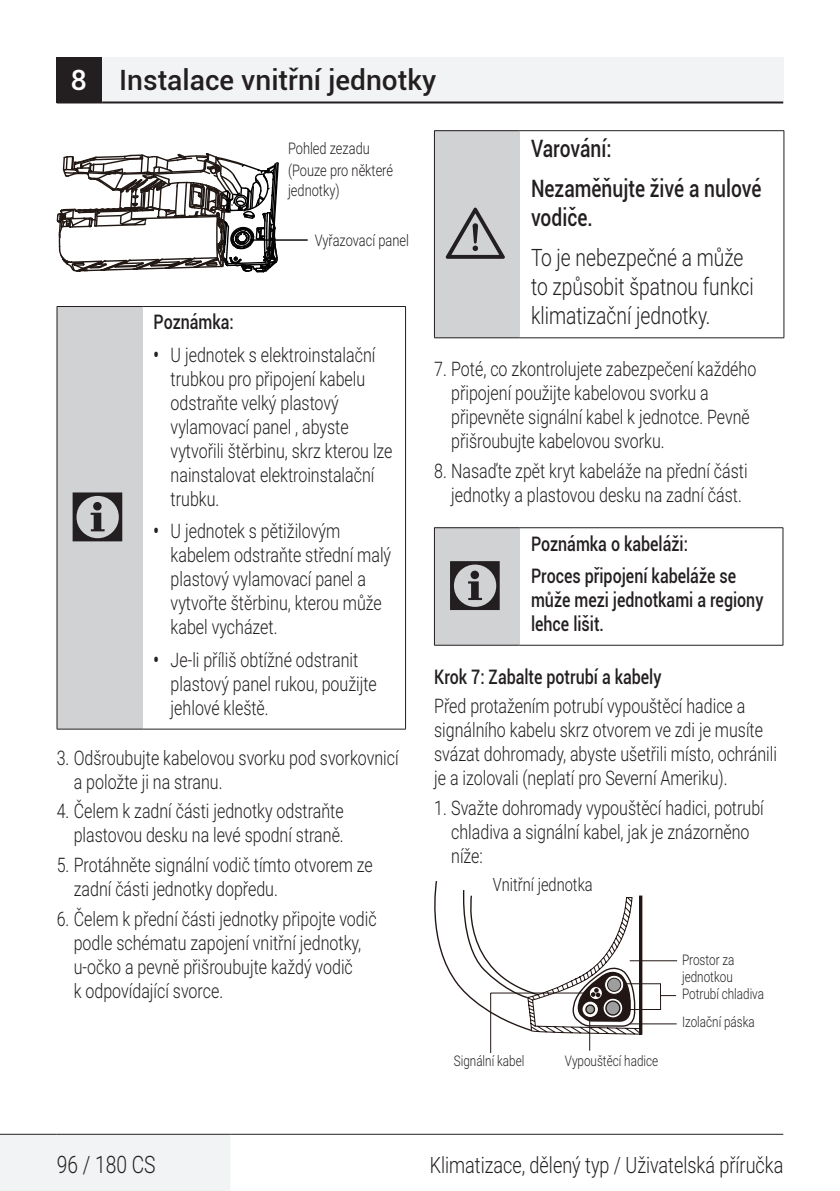
<style>
.page{position:relative;width:840px;height:1191px;background:#fff}
.page>*{position:absolute;margin:0;border:0;box-sizing:border-box;transform-origin:0 0}
.body{font:72px "ZIWARNUN";color:#231f20}
.body-2{font:64px "ZIWARNUN";color:#231f20}
.t1{font:500 28px "Roboto";color:#231f20}
.body_12pt__3mm{font:300 24px/28.8px "Roboto";color:#231f20;scale:.8 1}
.body_bold_12pt__3mm{font:500 24px/28.8px "Roboto";color:#231f20;scale:.8 1}
.t2{font:300 22.4px "Roboto";color:#231f20;scale:.8 1}
.body-3{font:300 20px/24px "Roboto";color:#231f20;scale:.8 1}
.body_Bold{font:500 20px/24px "Roboto";color:#231f20;scale:.8 1}
.body-4{font:500 20px "Roboto";color:#231f20;scale:.8 1}
.body-5{font:300 18.2px "Roboto";color:#231f20;scale:.8 1}
.body-6{font:300 16px/19.2px "Roboto";color:#231f20;scale:.8 1}
.body-7{font:300 14.6px/17.6px "Roboto";color:#231f20;scale:.8 1}
.s1{color:#fff}
.s2{font-weight:700;font-stretch:condensed}
</style>
<div class="page">
<div style="left:57px;top:57px;width:45px;height:45px;background:#231f20"></div>
<div style="left:102px;top:57px;width:680px;height:45px;background:#f2f3f4"></div>
<hr style="left:57px;top:101px;width:45px;height:2px;background:#231f20">
<hr style="left:102px;top:101px;width:680px;height:2px;background:#231f20">
<div style="left:0;top:1134px;width:230px;height:57px;background:#f2f3f4"></div>
<hr style="left:0;top:1133px;width:57px;height:1px;background:#231f20">
<hr style="left:57px;top:1133px;width:173px;height:1px;background:#231f20">
<hr style="left:230px;top:1133px;width:552px;height:1px;background:#231f20">
<svg style="left:57px;top:153px;width:222px;height:119px"></svg>
<hr style="left:251px;top:239px;width:56px;height:2px;background:#030303">
<div style="left:57px;top:306px;width:85px;height:423px;background:#d1d2d4"></div>
<hr style="left:142px;top:306px;width:263px;height:1px;background:#231f20">
<hr style="left:405px;top:307px;width:1px;height:422px;background:#231f20">
<hr style="left:142px;top:729px;width:263px;height:1px;background:#231f20">
<hr style="left:57px;top:306px;width:85px;height:1px;background:#231f20">
<hr style="left:57px;top:307px;width:1px;height:422px;background:#231f20">
<hr style="left:57px;top:729px;width:85px;height:1px;background:#231f20">
<div style="left:434px;top:131px;width:85px;height:207px;background:#d1d2d4"></div>
<hr style="left:434px;top:130px;width:85px;height:1px;background:#231f20">
<hr style="left:519px;top:130px;width:264px;height:1px;background:#231f20">
<hr style="left:783px;top:131px;width:1px;height:206px;background:#231f20">
<hr style="left:434px;top:337px;width:85px;height:1px;background:#231f20">
<hr style="left:519px;top:337px;width:264px;height:1px;background:#231f20">
<hr style="left:434px;top:131px;width:1px;height:206px;background:#231f20">
<div style="left:434px;top:528px;width:85px;height:117px;background:#d1d2d4"></div>
<hr style="left:519px;top:527px;width:263px;height:1px;background:#231f20">
<hr style="left:782px;top:528px;width:1px;height:117px;background:#231f20">
<hr style="left:519px;top:645px;width:263px;height:1px;background:#231f20">
<hr style="left:434px;top:527px;width:85px;height:1px;background:#231f20">
<hr style="left:434px;top:528px;width:1px;height:117px;background:#231f20">
<hr style="left:434px;top:645px;width:85px;height:1px;background:#231f20">
<svg style="left:434px;top:881px;width:243px;height:172px"></svg>
<p class="t1" style="left:71px;top:60px;width:366px"><span class="s1">8</span> Instalace vnitřní jednotky</p>
<p class="body-6" style="left:288px;top:138px;width:104px">Pohled zezadu</p>
<p class="body-6" style="left:288px;top:160px;width:133px">(Pouze pro některé jednotky)</p>
<p class="body-6" style="left:314px;top:230px;width:119px">Vyřazovací panel</p>
<p class="body-4" style="left:153px;top:308px;width:102px">Poznámka:</p>
<p class="body-3" style="left:170px;top:342px;width:279px;text-indent:-17px"><span class="s2">•</span> U jednotek s elektroinstalační trubkou pro připojení kabelu odstraňte velký plastový vylamovací panel , abyste vytvořili štěrbinu, skrz kterou lze nainstalovat elektroinstalační trubku.</p>
<p class="body-3" style="left:170px;top:518px;width:277px;text-indent:-17px"><span class="s2">•</span> U jednotek s pětižilovým kabelem odstraňte střední malý plastový vylamovací panel a vytvořte štěrbinu, kterou může kabel vycházet.</p>
<p class="body-3" style="left:170px;top:647px;width:259px;text-indent:-17px"><span class="s2">•</span> Je-li příliš obtížné odstranit plastový panel rukou, použijte jehlové kleště.</p>
<p class="body-3" style="left:74px;top:745px;width:407px;text-indent:-17px">3. Odšroubujte kabelovou svorku pod svorkovnicí a položte ji na stranu.</p>
<p class="body-3" style="left:57px;top:798px;width:360px;text-align:right">4. Čelem k zadní části jednotky odstraňte plastovou desku na levé spodní straně.</p>
<p class="body-3" style="left:74px;top:852px;width:375px;text-indent:-17px">5. Protáhněte signální vodič tímto otvorem ze zadní části jednotky dopředu.</p>
<p class="body-3" style="left:74px;top:906px;width:380px;text-indent:-17px">6. Čelem k přední části jednotky připojte vodič podle schématu zapojení vnitřní jednotky, u-očko a pevně přišroubujte každý vodič<br>k odpovídající svorce.</p>
<p class="body" style="left:68px;top:479px;width:63px">C</p>
<p class="body_bold_12pt__3mm" style="left:530px;top:133px;width:102px">Varování:</p>
<p class="body_bold_12pt__3mm" style="left:530px;top:173px;width:289px">Nezaměňujte živé a nulové vodiče.</p>
<p class="body_12pt__3mm" style="left:530px;top:242px;width:280px">To je nebezpečné a může to způsobit špatnou funkci klimatizační jednotky.</p>
<p class="body-3" style="left:451px;top:356px;width:382px;text-indent:-17px">7. Poté, co zkontrolujete zabezpečení každého připojení použijte kabelovou svorku a připevněte signální kabel k jednotce. Pevně přišroubujte kabelovou svorku.</p>
<p class="body-3" style="left:434px;top:458px;width:393px;text-align:center">8. Nasaďte zpět kryt kabeláže na přední části jednotky a plastovou desku na zadní část.</p>
<p class="body-2" style="left:445px;top:199px;width:63px">A</p>
<p class="body-4" style="left:530px;top:529px;width:197px">Poznámka o kabeláži:</p>
<p class="body_Bold" style="left:530px;top:563px;width:292px">Proces připojení kabeláže se může mezi jednotkami a regiony lehce lišit.</p>
<p class="body_Bold" style="left:434px;top:664px;width:285px">Krok 7: Zabalte potrubí a kabely</p>
<p class="body-3" style="left:434px;top:693px;width:430px">Před protažením potrubí vypouštěcí hadice a signálního kabelu skrz otvorem ve zdi je musíte svázat dohromady, abyste ušetřili místo, ochránili je a izolovali (neplatí pro Severní Ameriku).</p>
<p class="body-3" style="left:451px;top:795px;width:392px;text-indent:-17px">1. Svažte dohromady vypouštěcí hadici, potrubí chladiva a signální kabel, jak je znázorněno níže:</p>
<p class="body" style="left:445px;top:547px;width:63px">C</p>
<p class="body-5" style="left:492px;top:872px;width:126px">Vnitřní jednotka</p>
<p class="body-7" style="left:453px;top:1051px;width:90px">Signální kabel</p>
<p class="body-7" style="left:564px;top:1051px;width:118px">Vypouštěcí hadice</p>
<p class="body-7" style="left:681px;top:950px;width:67px">Prostor za jednotkou</p>
<p class="body-7" style="left:681px;top:984px;width:104px">Potrubí chladiva</p>
<p class="body-7" style="left:681px;top:1013px;width:92px">Izolační páska</p>
<p class="body_12pt__3mm" style="left:57px;top:1149px;width:125px">96 / 180 CS</p>
<p class="t2" style="left:429px;top:1148px;width:443px">Klimatizace, dělený typ / Uživatelská příručka</p>
</div>
